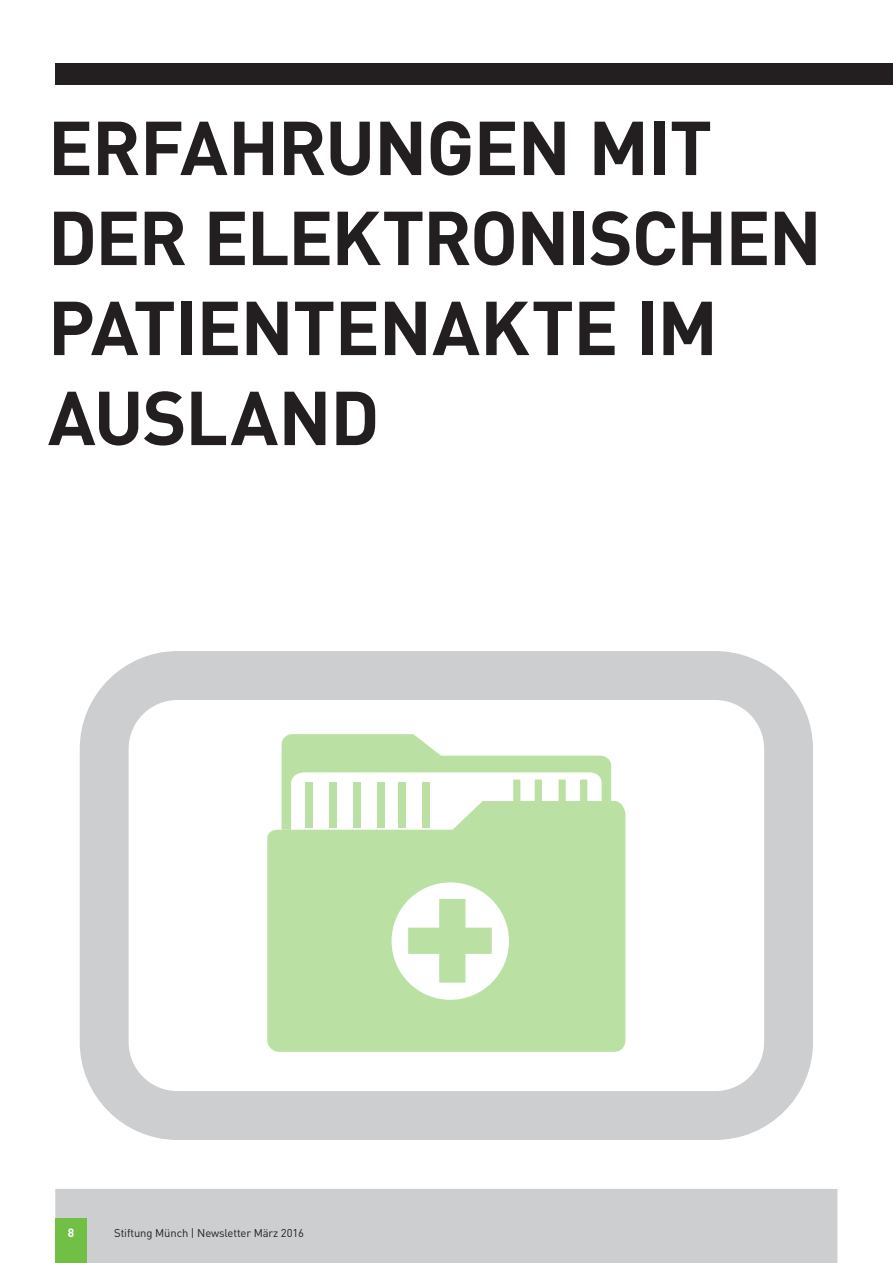
<style>
.page{position:relative;width:893px;height:1263px;background:#fff}
.page>*{position:absolute;margin:0;border:0;box-sizing:border-box;transform-origin:0 0}
.t1{font:700 75px/90px "DIN";letter-spacing:-.02em;color:#231f20}
.t2{font:700 12px "DIN";color:#fff}
.t3{font:11.25px "DIN";letter-spacing:-.01em;color:#231f20}
</style>
<div class="page">
<svg style="left:80px;top:651px;width:733px;height:489px"></svg>
<div style="left:55px;top:1189px;width:782px;height:74px;background:#cccecf"></div>
<div style="left:55px;top:1218px;width:32px;height:45px;background:#71bf44"></div>
<div style="left:55px;top:64px;width:838px;height:21px;background:#231f20"></div>
<p class="t1" style="left:48px;top:100px;width:776px">ERFAHRUNGEN MIT<br>DER ELEKTRONISCHEN<br>PATIENTENAKTE IM<br>AUSLAND</p>
<p class="t2" style="left:68px;top:1224px;width:8px">8</p>
<p class="t3" style="left:114px;top:1226px;width:191px">Stiftung Münch | Newsletter März 2016</p>
</div>
